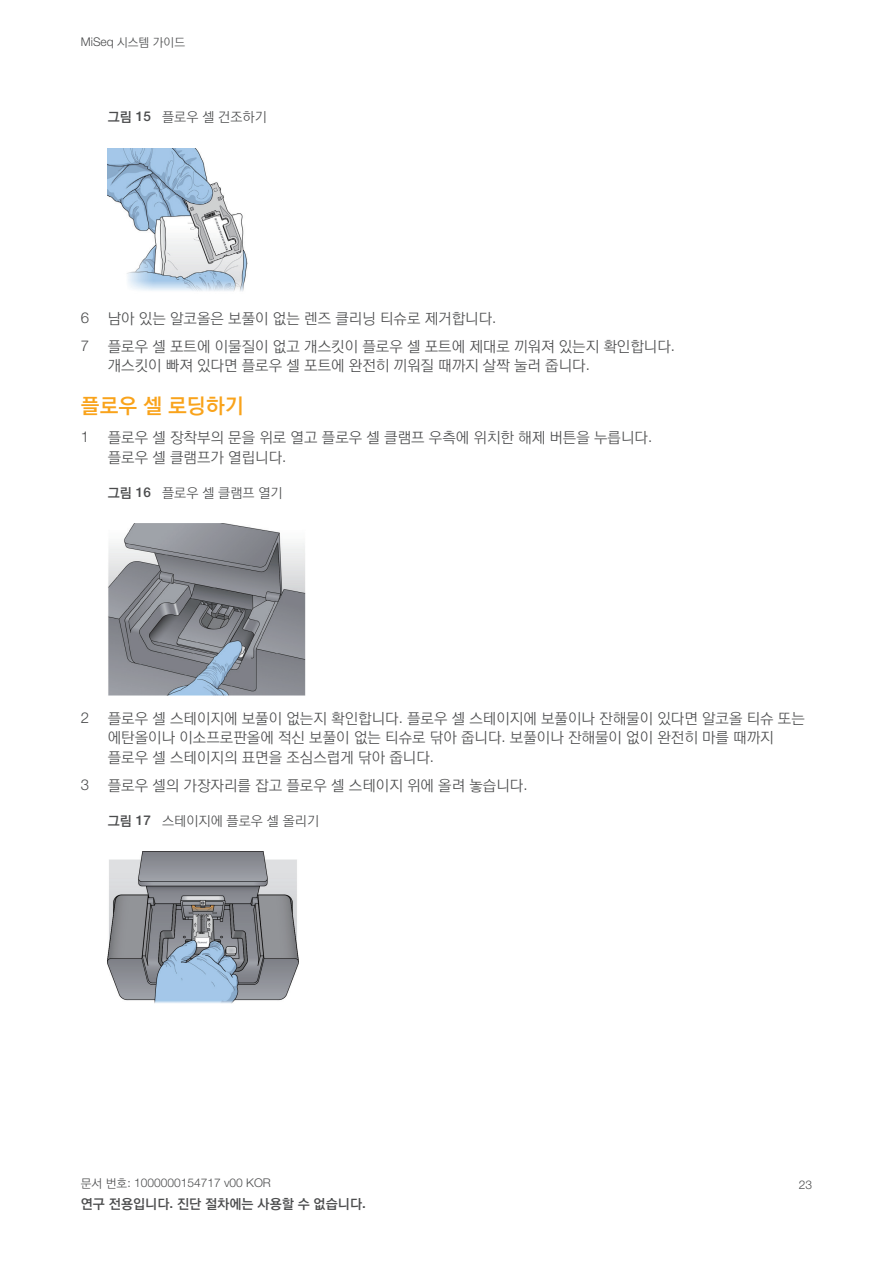
<style>
.page{position:relative;width:893px;height:1263px;background:#fff}
.page>*{position:absolute;margin:0;border:0;box-sizing:border-box;transform-origin:0 0}
.t1{font:21px "YDVYGO540";color:#f9a31b}
.t2{font:15px/19.5px "YDVYGO520";color:#4b4c4d}
.t3{font:13.5px "YDVYGO520";color:#4b4c4d}
.t4{font:13.5px "YDVYGO540";color:#4b4c4d}
.t5{font:300 12px "Helvetica Neue LT Std";color:#4b4c4d}
.t6{font:12px "YDVYGO520";color:#4b4c4d}
.s1{font-family:"Helvetica Neue LT Std";font-weight:300}
.s2{font-family:"YDVYGO540"}
.s3{font-family:"Helvetica Neue LT Std";font-weight:500}
.s4{font-family:"YDVYGO520";font-weight:400}
</style>
<div class="page">
<img style="left:108px;top:148px;width:139px;height:143px">
<img style="left:108px;top:524px;width:197px;height:171px">
<img style="left:108px;top:851px;width:191px;height:153px">
<p class="t6" style="left:81px;top:36px;width:106px"><span class="s1">MiSeq</span> 시스템 가이드</p>
<p class="t3" style="left:108px;top:110px;width:161px"><span class="s2">그림</span> <span class="s3">15</span> 플로우 셀 건조하기</p>
<p class="t2" style="left:81px;top:305px;width:596px;line-height:28px"><span class="s1">6</span> 남아 있는 알코올은 보풀이 없는 렌즈 클리닝 티슈로 제거합니다<span class="s1">.<br>7</span> 플로우 셀 포트에 이물질이 없고 개스킷이 플로우 셀 포트에 제대로 끼워져 있는지 확인합니다<span class="s1">.</span></p>
<p class="t2" style="left:108px;top:356px;width:484px">개스킷이 빠져 있다면 플로우 셀 포트에 완전히 끼워질 때까지 살짝 눌러 줍니다<span class="s1">.</span></p>
<h1 class="t1" style="left:81px;top:393px;width:164px">플로우 셀 로딩하기</h1>
<p class="t2" style="left:108px;top:428px;width:546px;text-indent:-27px"><span class="s1">1</span> 플로우 셀 장착부의 문을 위로 열고 플로우 셀 클램프 우측에 위치한 해제 버튼을 누릅니다<span class="s1">. </span>플로우 셀 클램프가 열립니다<span class="s1">.</span></p>
<p class="t3" style="left:108px;top:485px;width:176px"><span class="s2">그림</span> <span class="s3">16</span> 플로우 셀 클램프 열기</p>
<p class="t2" style="left:108px;top:709px;width:699px;text-indent:-27px"><span class="s1">2</span> 플로우 셀 스테이지에 보풀이 없는지 확인합니다<span class="s1">.</span> 플로우 셀 스테이지에 보풀이나 잔해물이 있다면 알코올 티슈 또는 에탄올이나 이소프로판올에 적신 보풀이 없는 티슈로 닦아 줍니다<span class="s1">.</span> 보풀이나 잔해물이 없이 완전히 마를 때까지 플로우 셀 스테이지의 표면을 조심스럽게 닦아 줍니다<span class="s1">.</span></p>
<p class="t2" style="left:81px;top:776px;width:448px"><span class="s1">3</span> 플로우 셀의 가장자리를 잡고 플로우 셀 스테이지 위에 올려 놓습니다<span class="s1">.</span></p>
<p class="t3" style="left:108px;top:813px;width:213px"><span class="s2">그림</span> <span class="s3">17</span> 스테이지에 플로우 셀 올리기</p>
<p class="t5" style="left:81px;top:1175px;width:192px"><span class="s4">문서 번호</span>: 1000000154717 v00 KOR</p>
<p class="t5" style="left:799px;top:1177px;width:15px">23</p>
<p class="t4" style="left:81px;top:1196px;width:287px">연구 전용입니다<span class="s3">.</span> 진단 절차에는 사용할 수 없습니다<span class="s3">.</span></p>
</div>
